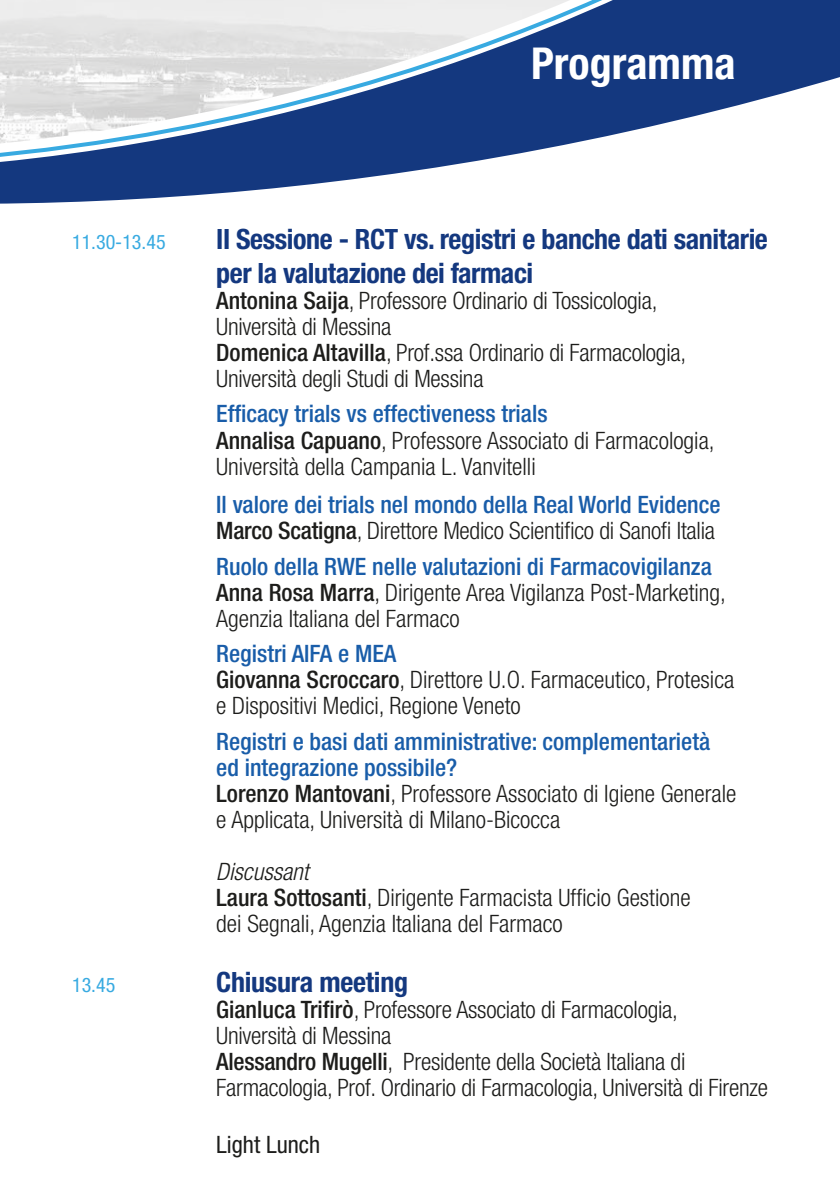
<style>
.page{position:relative;width:840px;height:1191px;background:#fff}
.page>*{position:absolute;margin:0;border:0;box-sizing:border-box;transform-origin:0 0}
.t1{font:700 condensed 44px "Helvetica Neue LT Std";color:#fff}
.t2{font:700 condensed 28px/33.6px "Helvetica Neue LT Std";letter-spacing:-.015em;color:#14387f}
.t3{font:300 condensed 24px/26px "Helvetica Neue LT Std";color:#1d1d1b}
.t4{font:500 condensed 24px/26px "Helvetica Neue LT Std";color:#195da9}
.t5{font:condensed 24px "Helvetica Neue LT Std";color:#1d1d1b}
.t6{font:condensed 20px "Helvetica Neue LT Std";color:#38aae1}
.s1{font-weight:500}
.s2{font-weight:500;color:#195da9}
.s3{color:#1d1d1b}
.s4{font-weight:300;color:#1d1d1b}
.s5{font-style:italic}
</style>
<div class="page">
<svg style="left:0;top:0;width:839px;height:204px"></svg>
<h1 class="t1" style="left:531px;top:37px;width:206px">Programma</h1>
<p class="t6" style="left:72px;top:231px;width:95px">11.30-13.45</p>
<p class="t2" style="left:216px;top:222px;width:553px">II Sessione - RCT vs. registri e banche dati sanitarie per la valutazione dei farmaci</p>
<p class="t3" style="left:216px;top:287px;width:471px"><span class="s1">Antonina Saija</span>, Professore Ordinario di Tossicologia, Università di Messina<br><span class="s1">Domenica Altavilla</span>, Prof.ssa Ordinario di Farmacologia, Università degli Studi di Messina</p>
<p class="t3" style="left:216px;top:401px;width:499px"><span class="s2">Efficacy trials vs effectiveness trials<br></span><span class="s1">Annalisa Capuano</span>, Professore Associato di Farmacologia,<br>Università della Campania L. Vanvitelli</p>
<p class="t4" style="left:216px;top:491px;width:505px">Il valore dei trials nel mondo della Real World Evidence<br><span class="s3">Marco Scatigna</span><span class="s4">, Direttore Medico Scientifico di Sanofi Italia</span></p>
<p class="t3" style="left:216px;top:553px;width:511px"><span class="s2">Ruolo della RWE nelle valutazioni di Farmacovigilanza<br></span><span class="s1">Anna Rosa Marra</span>, Dirigente Area Vigilanza Post-Marketing,<br>Agenzia Italiana del Farmaco</p>
<p class="t3" style="left:216px;top:640px;width:519px"><span class="s2">Registri AIFA e MEA<br></span><span class="s1">Giovanna Scroccaro</span>, Direttore U.O. Farmaceutico, Protesica e Dispositivi Medici, Regione Veneto</p>
<p class="t3" style="left:216px;top:728px;width:521px"><span class="s2">Registri e basi dati amministrative: complementarietà ed integrazione possibile?<br></span><span class="s1">Lorenzo Mantovani</span>, Professore Associato di Igiene Generale e Applicata, Università di Milano-Bicocca</p>
<p class="t3" style="left:216px;top:858px;width:475px"><span class="s5">Discussant<br></span><span class="s1">Laura Sottosanti</span>, Dirigente Farmacista Ufficio Gestione dei Segnali, Agenzia Italiana del Farmaco</p>
<p class="t6" style="left:72px;top:973px;width:45px">13.45</p>
<p class="t2" style="left:216px;top:964px;width:193px">Chiusura meeting</p>
<p class="t3" style="left:216px;top:995px;width:553px"><span class="s1">Gianluca Trifirò</span>, Professore Associato di Farmacologia,<br>Università di Messina<br><span class="s1">Alessandro Mugelli</span>, Presidente della Società Italiana di Farmacologia, Prof. Ordinario di Farmacologia, Università di Firenze</p>
<p class="t5" style="left:216px;top:1130px;width:105px">Light Lunch</p>
</div>
